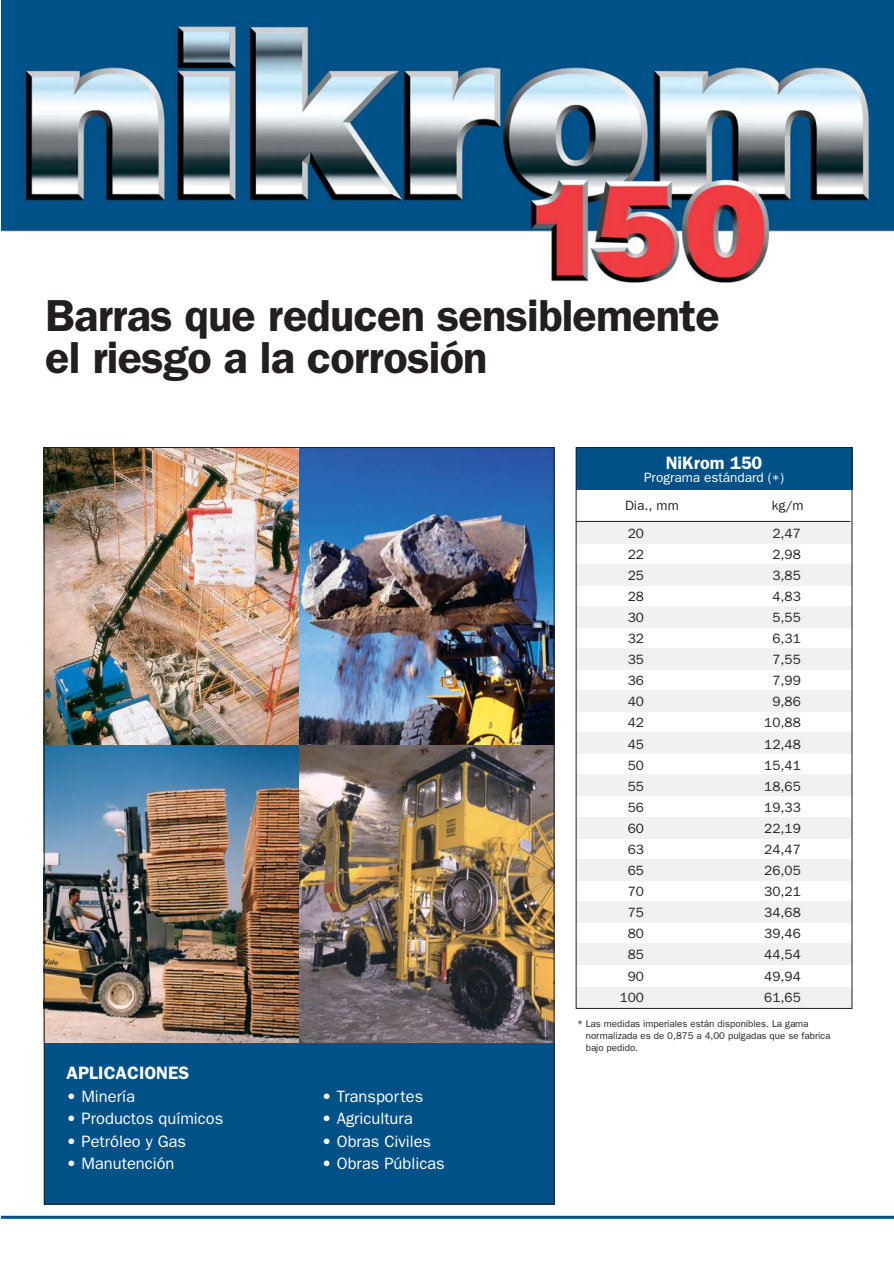
<style>
.page{position:relative;width:894px;height:1263px;background:#fff}
.page>*{position:absolute;margin:0;border:0;box-sizing:border-box;transform-origin:0 0}
.t1{font:600 45px/42px "Franklin Gothic";letter-spacing:-.02em;color:#231f20}
.t2{font:600 18px "Franklin Gothic";color:#fff}
.t3{font:16.5px "Franklin Gothic";color:#fff}
.t4{font:13.5px "Franklin Gothic";color:#231f20}
.t5{font:13.5px "Franklin Gothic";color:#fff}
.t6{font:9.75px/12px "Franklin Gothic";color:#231f20}
</style>
<div class="page">
<img style="left:1px;top:0;width:892px;height:1219px">
<h1 class="t1" style="left:45px;top:298px;width:675px">Barras que reducen sensiblemente el riesgo a la corrosión</h1>
<h2 class="t2" style="left:665px;top:456px;width:98px">NiKrom 150</h2>
<p class="t5" style="left:643px;top:472px;width:141px">Programa estándard (*)</p>
<p class="t4" style="left:624px;top:500px;width:55px">Dia., mm</p>
<p class="t4" style="left:771px;top:500px;width:33px">kg/m</p>
<p class="t4" style="left:627px;top:528px;width:18px">20</p>
<p class="t4" style="left:772px;top:528px;width:30px">2,47</p>
<p class="t4" style="left:627px;top:549px;width:18px">22</p>
<p class="t4" style="left:772px;top:549px;width:30px">2,98</p>
<p class="t4" style="left:627px;top:570px;width:18px">25</p>
<p class="t4" style="left:772px;top:570px;width:30px">3,85</p>
<p class="t4" style="left:627px;top:591px;width:18px">28</p>
<p class="t4" style="left:772px;top:591px;width:30px">4,83</p>
<p class="t4" style="left:627px;top:612px;width:18px">30</p>
<p class="t4" style="left:772px;top:612px;width:30px">5,55</p>
<p class="t4" style="left:627px;top:633px;width:18px">32</p>
<p class="t4" style="left:772px;top:633px;width:30px">6,31</p>
<p class="t4" style="left:627px;top:655px;width:18px">35</p>
<p class="t4" style="left:772px;top:655px;width:30px">7,55</p>
<p class="t4" style="left:627px;top:676px;width:18px">36</p>
<p class="t4" style="left:772px;top:676px;width:30px">7,99</p>
<p class="t4" style="left:627px;top:697px;width:18px">40</p>
<p class="t4" style="left:772px;top:697px;width:30px">9,86</p>
<p class="t4" style="left:627px;top:718px;width:18px">42</p>
<p class="t4" style="left:764px;top:718px;width:38px">10,88</p>
<p class="t4" style="left:627px;top:739px;width:18px">45</p>
<p class="t4" style="left:764px;top:739px;width:38px">12,48</p>
<p class="t4" style="left:627px;top:760px;width:18px">50</p>
<p class="t4" style="left:764px;top:760px;width:38px">15,41</p>
<p class="t4" style="left:627px;top:781px;width:18px">55</p>
<p class="t4" style="left:764px;top:781px;width:38px">18,65</p>
<p class="t4" style="left:627px;top:802px;width:18px">56</p>
<p class="t4" style="left:764px;top:802px;width:38px">19,33</p>
<p class="t4" style="left:627px;top:823px;width:18px">60</p>
<p class="t4" style="left:764px;top:823px;width:38px">22,19</p>
<p class="t4" style="left:627px;top:844px;width:18px">63</p>
<p class="t4" style="left:764px;top:844px;width:38px">24,47</p>
<p class="t4" style="left:627px;top:865px;width:18px">65</p>
<p class="t4" style="left:764px;top:865px;width:38px">26,05</p>
<p class="t4" style="left:627px;top:886px;width:18px">70</p>
<p class="t4" style="left:764px;top:886px;width:38px">30,21</p>
<p class="t4" style="left:627px;top:907px;width:18px">75</p>
<p class="t4" style="left:764px;top:907px;width:38px">34,68</p>
<p class="t4" style="left:627px;top:929px;width:18px">80</p>
<p class="t4" style="left:764px;top:929px;width:38px">39,46</p>
<p class="t4" style="left:627px;top:950px;width:18px">85</p>
<p class="t4" style="left:764px;top:950px;width:38px">44,54</p>
<p class="t4" style="left:627px;top:971px;width:18px">90</p>
<p class="t4" style="left:764px;top:971px;width:38px">49,94</p>
<p class="t4" style="left:619px;top:992px;width:26px">100</p>
<p class="t4" style="left:764px;top:992px;width:38px">61,65</p>
<h2 class="t2" style="left:67px;top:1066px;width:124px">APLICACIONES</h2>
<p class="t3" style="left:67px;top:1089px;width:70px">• Minería</p>
<p class="t3" style="left:322px;top:1089px;width:103px">• Transportes</p>
<p class="t3" style="left:67px;top:1112px;width:158px">• Productos químicos</p>
<p class="t3" style="left:322px;top:1112px;width:92px">• Agricultura</p>
<p class="t3" style="left:67px;top:1134px;width:121px">• Petróleo y Gas</p>
<p class="t3" style="left:322px;top:1134px;width:111px">• Obras Civiles</p>
<p class="t3" style="left:67px;top:1157px;width:109px">• Manutención</p>
<p class="t3" style="left:322px;top:1157px;width:124px">• Obras Públicas</p>
<p class="t6" style="left:585px;top:1018px;width:246px;text-indent:-9px">* Las medidas imperiales están disponibles. La gama normalizada es de 0,875 a 4,00 pulgadas que se fabrica bajo pedido.</p>
</div>
